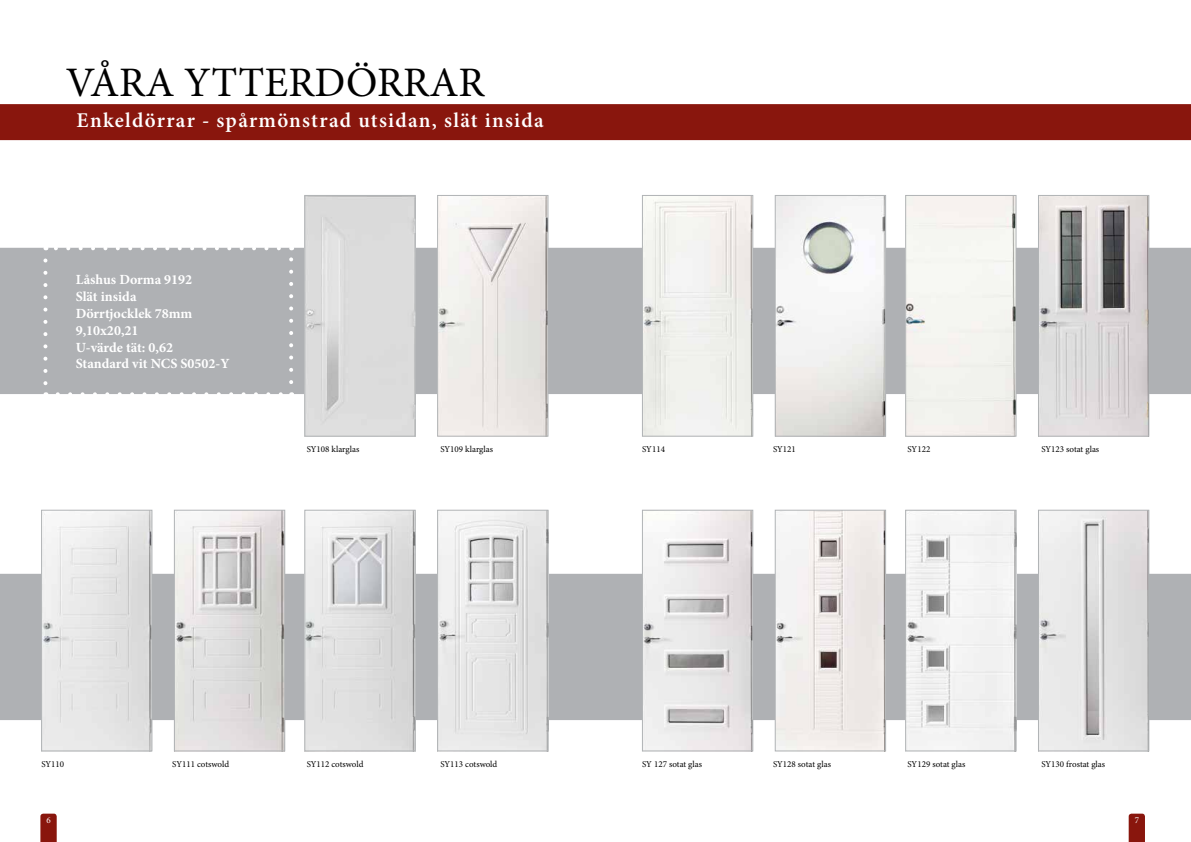
<style>
.page{position:relative;width:1191px;height:842px;background:#fff}
.page>*{position:absolute;margin:0;border:0;box-sizing:border-box;transform-origin:0 0}
.t1{font:42px "Minion Pro";color:#000}
.t2{font:600 21px "Minion Pro";letter-spacing:.06em;color:#fff}
.t3{font:700 14px/16.8px "Minion Pro";color:#fff}
.t4{font:9px "Minion Pro";color:#000}
.t5{font:9px "Minion Pro";color:#fff}
</style>
<div class="page">
<div style="left:0;top:248px;width:1191px;height:146px;background:#afb1b4"></div>
<svg style="left:40px;top:814px;width:17px;height:28px"></svg>
<svg style="left:1128px;top:814px;width:17px;height:28px"></svg>
<div style="left:0;top:104px;width:1191px;height:36px;background:#89160d"></div>
<svg style="left:58px;top:392px;width:227px;height:2px"></svg>
<svg style="left:52px;top:247px;width:227px;height:3px"></svg>
<svg style="left:43px;top:260px;width:4px;height:134px"></svg>
<svg style="left:289px;top:248px;width:4px;height:134px"></svg>
<div style="left:0;top:574px;width:1191px;height:146px;background:#afb1b4"></div>
<div style="left:307px;top:197px;width:106px;height:237px;background:#dcdcdc"></div>
<img style="left:439px;top:197px;width:107px;height:237px">
<img style="left:307px;top:512px;width:106px;height:237px">
<img style="left:439px;top:512px;width:107px;height:237px">
<img style="left:43px;top:512px;width:107px;height:237px">
<img style="left:176px;top:512px;width:107px;height:237px">
<div style="left:305px;top:195px;width:110px;height:241px;border:1px solid #b1b4b6"></div>
<div style="left:437px;top:195px;width:111px;height:241px;border:1px solid #b1b4b6"></div>
<div style="left:305px;top:510px;width:110px;height:241px;border:1px solid #b1b4b6"></div>
<div style="left:437px;top:510px;width:111px;height:241px;border:1px solid #b1b4b6"></div>
<div style="left:41px;top:510px;width:111px;height:241px;border:1px solid #b1b4b6"></div>
<div style="left:174px;top:510px;width:111px;height:241px;border:1px solid #b1b4b6"></div>
<img style="left:1040px;top:197px;width:107px;height:237px">
<img style="left:907px;top:512px;width:107px;height:237px">
<img style="left:1040px;top:512px;width:107px;height:237px">
<img style="left:644px;top:512px;width:107px;height:237px">
<img style="left:777px;top:512px;width:106px;height:237px">
<div style="left:1038px;top:195px;width:111px;height:241px;border:1px solid #b1b4b6"></div>
<div style="left:905px;top:510px;width:111px;height:241px;border:1px solid #b1b4b6"></div>
<div style="left:1038px;top:510px;width:111px;height:241px;border:1px solid #b1b4b6"></div>
<div style="left:642px;top:510px;width:111px;height:241px;border:1px solid #b1b4b6"></div>
<div style="left:775px;top:510px;width:110px;height:241px;border:1px solid #b1b4b6"></div>
<img style="left:644px;top:197px;width:107px;height:237px">
<img style="left:777px;top:197px;width:106px;height:237px">
<div style="left:642px;top:195px;width:111px;height:241px;border:1px solid #b1b4b6"></div>
<div style="left:775px;top:195px;width:110px;height:241px;border:1px solid #b1b4b6"></div>
<div style="left:907px;top:197px;width:107px;height:237px;background:#f5f4ef"></div>
<div style="left:905px;top:195px;width:111px;height:241px;border:1px solid #b1b4b6"></div>
<h1 class="t1" style="left:66px;top:54px;width:420px">VÅRA YTTERDÖRRAR</h1>
<h2 class="t2" style="left:77px;top:106px;width:468px">Enkeldörrar - spårmönstrad utsidan, slät insida</h2>
<h3 class="t3" style="left:76px;top:271px;width:155px">Låshus Dorma 9192<br>Slät insida<br>Dörrtjocklek 78mm<br>9,10x20,21<br>U-värde tät: 0,62<br>Standard vit NCS S0502-Y</h3>
<p class="t4" style="left:307px;top:443px;width:54px">SY108 klarglas</p>
<p class="t4" style="left:440px;top:443px;width:54px">SY109 klarglas</p>
<p class="t4" style="left:642px;top:443px;width:24px">SY114</p>
<p class="t4" style="left:773px;top:443px;width:24px">SY121</p>
<p class="t4" style="left:907px;top:443px;width:24px">SY122</p>
<p class="t4" style="left:1041px;top:443px;width:59px">SY123 sotat glas</p>
<p class="t4" style="left:41px;top:758px;width:24px">SY110</p>
<p class="t4" style="left:172px;top:758px;width:58px">SY111 cotswold</p>
<p class="t4" style="left:307px;top:758px;width:58px">SY112 cotswold</p>
<p class="t4" style="left:440px;top:758px;width:58px">SY113 cotswold</p>
<p class="t4" style="left:642px;top:758px;width:61px">SY 127 sotat glas</p>
<p class="t4" style="left:773px;top:758px;width:59px">SY128 sotat glas</p>
<p class="t4" style="left:907px;top:758px;width:59px">SY129 sotat glas</p>
<p class="t4" style="left:1041px;top:758px;width:65px">SY130 frostat glas</p>
<p class="t5" style="left:46px;top:814px;width:6px">6</p>
<p class="t5" style="left:1134px;top:814px;width:6px">7</p>
</div>
